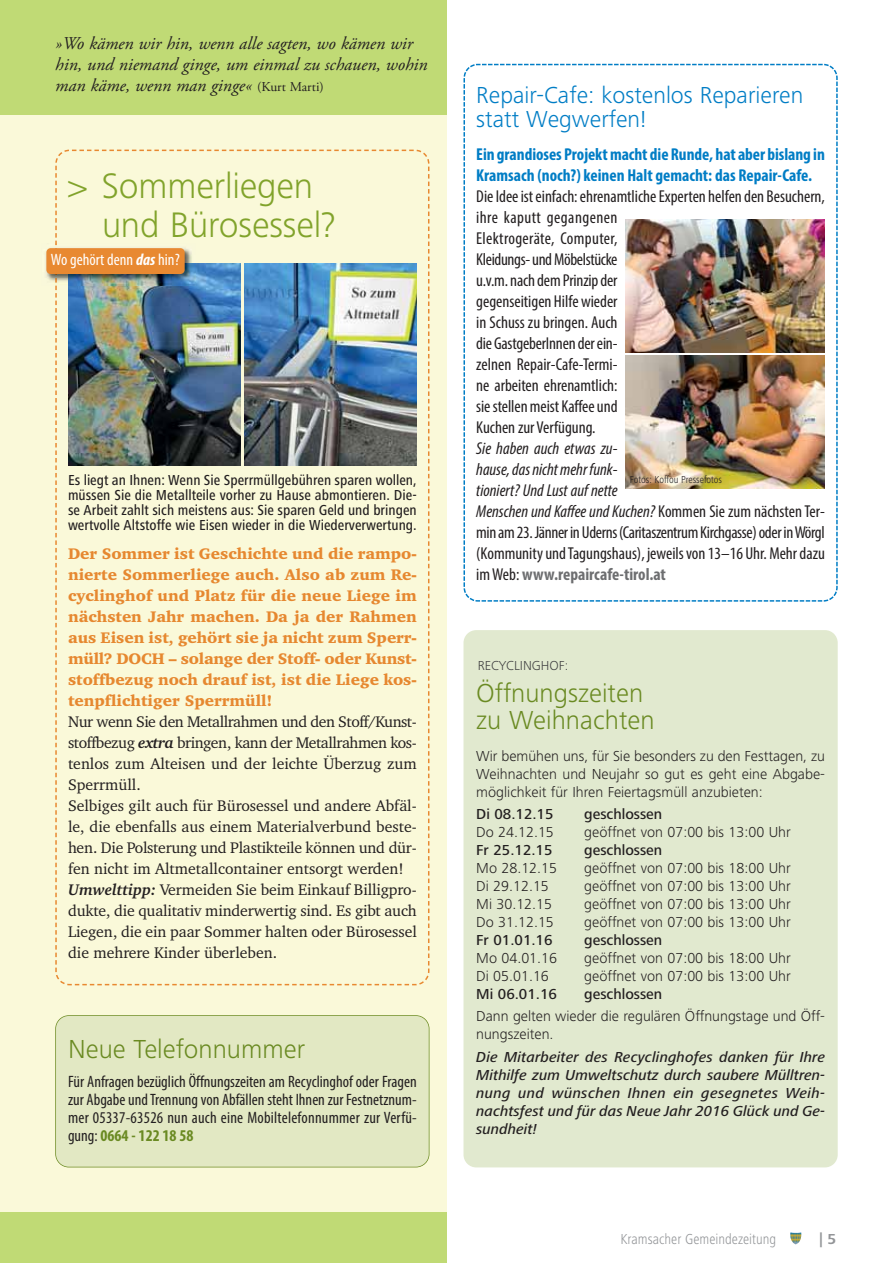
<style>
.page{position:relative;width:893px;height:1263px;background:#fff}
.page>*{position:absolute;margin:0;border:0;box-sizing:border-box;transform-origin:0 0}
.t1{font:300 36.75px/39px "Frutiger Next LT";letter-spacing:-.005em;color:#81a32b}
.t2{font:300 27px/27px "Frutiger Next LT";color:#6a8a22}
.t3{font:300 24px/24px "Frutiger Next LT";color:#007dc5}
.t4{font:italic 18px/21px "Adobe Garamond Pro";color:#231f20}
.t5{font:condensed 17.25px/21px "Myriad Pro";color:#231f20}
.t6{font:condensed 17.25px/21px "Myriad Pro";letter-spacing:-.02em;color:#231f20}
.t7{font:700 condensed 17.25px/21px "Myriad Pro";letter-spacing:-.005em;color:#007dc5}
.t8{font:condensed 16.5px/18px "Myriad Pro";letter-spacing:.015em;color:#231f20;text-align:justify}
.t9{font:condensed 16.5px "Myriad Pro";color:#fff}
.t10{font:15.75px/21px "Charter IT Cby BT";letter-spacing:-.005em;color:#231f20}
.t11{font:900 15.75px/21px "Charter IT Cby BT";color:#e68830;text-align:justify}
.t12{font:300 15px/18px "Frutiger Next LT";color:#231f20;text-align:justify}
.t13{font:500 condensed 15px/15px "Frutiger Next LT";color:#231f20;text-align:justify}
.t14{font:italic 500 15px/18px "Frutiger Next LT";color:#231f20;text-align:justify}
.t15{font:500 15px "Frutiger Next LT";color:#231f20}
.t16{font:300 condensed 15px "Frutiger Next LT";color:#939598}
.t17{font:700 15px "Frutiger Next LT";color:#939598}
.t18{font:300 13.5px "Frutiger Next LT";color:#404041}
.t19{font:300 condensed 10.5px "Frutiger Next LT";color:#231f20}
.s1{font-style:normal;font-size:13.5px}
.s2{font-weight:700;font-style:italic}
.s3{font-weight:700;color:#6a8a22}
.s4{font-style:italic}
.s5{font-weight:700;color:#6d6e70}
</style>
<div class="page">
<div style="left:0;top:0;width:446px;height:1263px;background:#faf9d9"></div>
<div style="left:0;top:1212px;width:446px;height:51px;background:#c0da75"></div>
<div style="left:0;top:0;width:446px;height:115px;background:#c0da75"></div>
<svg style="left:790px;top:1232px;width:11px;height:12px"></svg>
<div style="left:463px;top:630px;width:375px;height:537px;background:#e1e9cf"></div>
<div style="left:56px;top:1016px;width:373px;height:151px;background:#e2e8c3"></div>
<div style="left:55px;top:1015px;width:374px;height:152px;border:2px solid #6a8a22;border-radius:14px"></div>
<svg style="left:55px;top:149px;width:375px;height:837px"></svg>
<svg style="left:66px;top:983px;width:7px;height:3px"></svg>
<img style="left:68px;top:264px;width:172px;height:202px">
<img style="left:244px;top:264px;width:173px;height:202px">
<img style="left:46px;top:243px;width:150px;height:42px">
<img style="left:55px;top:243px;width:2px;height:40px">
<img style="left:68px;top:264px;width:128px;height:21px">
<div style="left:46px;top:248px;width:139px;height:26px;background:#e88931;border-radius:4px"></div>
<svg style="left:463px;top:63px;width:375px;height:539px"></svg>
<svg style="left:474px;top:599px;width:7px;height:3px"></svg>
<img style="left:625px;top:219px;width:200px;height:133px">
<img style="left:625px;top:355px;width:200px;height:133px">
<p class="t4" style="left:55px;top:34px;width:374px">»Wo kämen wir hin, wenn alle sagten, wo kämen wir hin, und niemand ginge, um einmal zu schauen, wohin man käme, wenn man ginge« <span class="s1">(Kurt Marti)</span></p>
<h1 class="t1" style="left:102px;top:170px;width:235px;text-indent:-34px">&gt; Sommerliegen und Bürosessel?</h1>
<p class="t9" style="left:51px;top:253px;width:130px">Wo gehört denn <span class="s2">das</span> hin?</p>
<p class="t13" style="left:68px;top:474px;width:350px">Es liegt an Ihnen: Wenn Sie Sperrmüllgebühren sparen wollen, müssen Sie die Metallteile vorher zu Hause abmontieren. Die&shy;se Arbeit zahlt sich meistens aus: Sie sparen Geld und bringen wertvolle Altstoffe wie Eisen wieder in die Wiederverwertung.</p>
<p class="t11" style="left:68px;top:545px;width:350px">Der Sommer ist Geschichte und die rampo&shy;nierte Sommerliege auch. Also ab zum Re&shy;cyclinghof und Platz für die neue Liege im nächsten Jahr machen. Da ja der Rahmen aus Eisen ist, gehört sie ja nicht zum Sperr&shy;müll? DOCH – solange der Stoff- oder Kunst&shy;stoffbezug noch drauf ist, ist die Liege kos&shy;tenpflichtiger Sperrmüll!</p>
<p class="t10" style="left:68px;top:713px;width:350px">Nur wenn Sie den Metallrahmen und den Stoff/Kunst&shy;stoffbezug <span class="s2">extra</span> bringen, kann der Metallrahmen kos&shy;tenlos zum Alteisen und der leichte Überzug zum Sperrmüll.<br>Selbiges gilt auch für Bürosessel und andere Abfäl&shy;le, die ebenfalls aus einem Materialverbund beste&shy;hen. Die Polsterung und Plastikteile können und dür&shy;fen nicht im Altmetallcontainer entsorgt werden!<br><span class="s2">Umwelttipp:</span> Vermeiden Sie beim Einkauf Billigpro&shy;dukte, die qualitativ minderwertig sind. Es gibt auch Liegen, die ein paar Sommer halten oder Bürosessel die mehrere Kinder überleben.</p>
<h2 class="t2" style="left:68px;top:1038px;width:239px">Neue Telefonnummer</h2>
<p class="t8" style="left:68px;top:1074px;width:350px">Für Anfragen bezüglich Öffnungszeiten am Recyclinghof oder Fragen zur Abgabe und Trennung von Abfällen steht Ihnen zur Festnetznum&shy;mer 05337-63526 nun auch eine Mobiltelefonnummer zur Verfü&shy;gung: <span class="s3">0664 - 122 18 58</span></p>
<h3 class="t3" style="left:476px;top:86px;width:329px">Repair-Cafe: kostenlos Reparieren statt Wegwerfen!</h3>
<p class="t7" style="left:476px;top:145px;width:350px">Ein grandioses Projekt macht die Runde, hat aber bislang in<br>Kramsach (noch?) keinen Halt gemacht: das Repair-Cafe.</p>
<p class="t5" style="left:476px;top:187px;width:350px">Die Idee ist einfach: ehrenamtliche Experten helfen den Besuchern, ihre kaputt gegangenen<br>Elektrogeräte, Computer,<br>Kleidungs- und Möbelstücke<br>u.v.m. nach dem Prinzip der<br>gegenseitigen Hilfe wieder<br>in Schuss zu bringen. Auch<br>die GastgeberInnen der ein-<br>zelnen Repair-Cafe-Termi-<br>ne arbeiten ehrenamtlich:<br>sie stellen meist Kaffee und<br>Kuchen zur Verfügung.</p>
<p class="t6" style="left:476px;top:439px;width:350px"><span class="s4">Sie haben auch etwas zu-<br>hause, das nicht mehr funk-<br>tioniert? Und Lust auf nette<br>Menschen und Kaffee und Kuchen?</span> Kommen Sie zum nächsten Ter&shy;min am 23. Jänner in Uderns (Caritaszentrum Kirchgasse) oder in Wörgl (Kommunity und Tagungshaus), jeweils von 13–16 Uhr. Mehr dazu im Web: <span class="s5">www.repaircafe-tirol.at</span></p>
<p class="t19" style="left:630px;top:476px;width:94px">Fotos: Koffou Pressefotos</p>
<p class="t18" style="left:478px;top:660px;width:92px">RECYCLINGHOF:</p>
<h2 class="t2" style="left:476px;top:682px;width:180px">Öffnungszeiten zu Weihnachten</h2>
<p class="t12" style="left:476px;top:748px;width:350px">Wir bemühen uns, für Sie besonders zu den Festtagen, zu Weihnachten und Neujahr so gut es geht eine Abgabe&shy;möglichkeit für Ihren Feiertagsmüll anzubieten:</p>
<p class="t15" style="left:476px;top:808px;width:79px">Di 08.12.15</p>
<p class="t15" style="left:584px;top:808px;width:80px">geschlossen</p>
<p class="t12" style="left:476px;top:824px;width:79px">Do 24.12.15</p>
<p class="t12" style="left:584px;top:824px;width:208px">geöffnet von 07:00 bis 13:00 Uhr</p>
<p class="t15" style="left:476px;top:844px;width:78px">Fr 25.12.15</p>
<p class="t15" style="left:584px;top:844px;width:80px">geschlossen</p>
<p class="t12" style="left:476px;top:860px;width:82px">Mo 28.12.15</p>
<p class="t12" style="left:584px;top:860px;width:208px">geöffnet von 07:00 bis 18:00 Uhr</p>
<p class="t12" style="left:476px;top:878px;width:74px">Di 29.12.15</p>
<p class="t12" style="left:584px;top:878px;width:208px">geöffnet von 07:00 bis 13:00 Uhr</p>
<p class="t12" style="left:476px;top:896px;width:77px">Mi 30.12.15</p>
<p class="t12" style="left:584px;top:896px;width:208px">geöffnet von 07:00 bis 13:00 Uhr</p>
<p class="t12" style="left:476px;top:914px;width:79px">Do 31.12.15</p>
<p class="t12" style="left:584px;top:914px;width:208px">geöffnet von 07:00 bis 13:00 Uhr</p>
<p class="t15" style="left:476px;top:934px;width:78px">Fr 01.01.16</p>
<p class="t15" style="left:584px;top:934px;width:80px">geschlossen</p>
<p class="t12" style="left:476px;top:950px;width:82px">Mo 04.01.16</p>
<p class="t12" style="left:584px;top:950px;width:208px">geöffnet von 07:00 bis 18:00 Uhr</p>
<p class="t12" style="left:476px;top:968px;width:74px">Di 05.01.16</p>
<p class="t12" style="left:584px;top:968px;width:208px">geöffnet von 07:00 bis 13:00 Uhr</p>
<p class="t15" style="left:476px;top:988px;width:82px">Mi 06.01.16</p>
<p class="t15" style="left:584px;top:988px;width:80px">geschlossen</p>
<p class="t12" style="left:476px;top:1009px;width:350px">Dann gelten wieder die regulären Öffnungstage und Öff&shy;nungszeiten.</p>
<p class="t14" style="left:476px;top:1049px;width:350px">Die Mitarbeiter des Recyclinghofes danken für Ihre Mithilfe zum Umweltschutz durch saubere Mülltren&shy;nung und wünschen Ihnen ein gesegnetes Weih&shy;nachtsfest und für das Neue Jahr 2016 Glück und Ge&shy;sundheit!</p>
<p class="t16" style="left:620px;top:1233px;width:157px">Kramsacher Gemeindezeitung</p>
<p class="t17" style="left:819px;top:1233px;width:18px">| 5</p>
</div>
